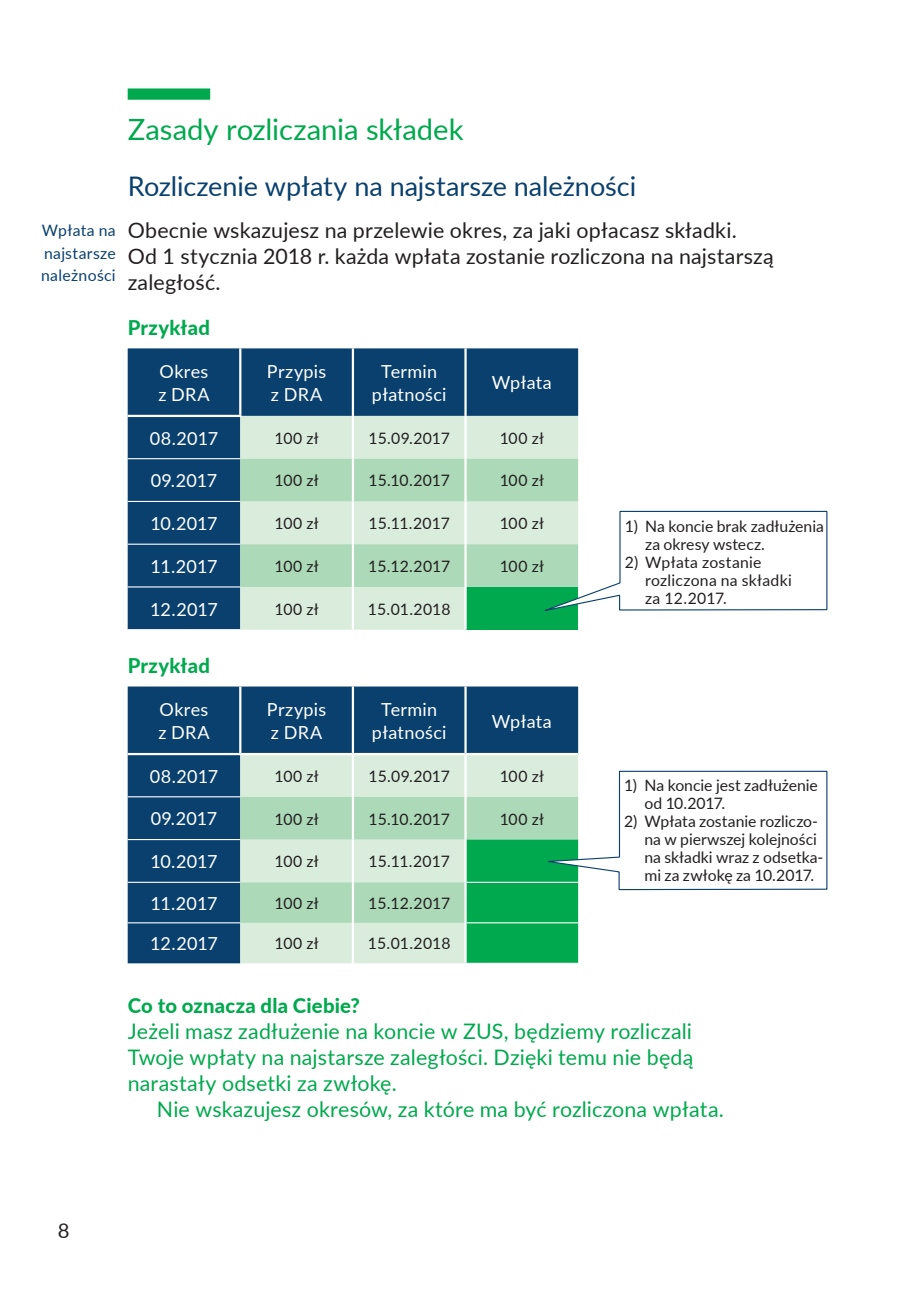
<style>
.page{position:relative;width:913px;height:1295px;background:#fff}
.page>*{position:absolute;margin:0;border:0;box-sizing:border-box;transform-origin:0 0}
.t1{font:29.25px "Lato";letter-spacing:-.005em;color:#00a94e}
.t2{font:27px "Lato";letter-spacing:-.005em;color:#09406e}
.t3{font:21.38px/25.9px "Lato";letter-spacing:.01em;color:#00a94e;text-align:justify}
.t4{font:21.38px/25.9px "Lato";letter-spacing:.005em;color:#231f20}
.t5{font:800 20.25px "Lato";letter-spacing:.01em;color:#00a94e}
.t6{font:20.25px "Lato";color:#231f20}
.t7{font:18px/22.5px "Lato";letter-spacing:.01em;color:#fff}
.t8{font:15.75px/18px "Lato";letter-spacing:.005em;color:#231f20}
.t9{font:15.75px/22.5px "Lato";letter-spacing:.02em;color:#09406e;text-align:justify}
</style>
<div class="page">
<div style="left:128px;top:88px;width:82px;height:12px;background:#00a94e"></div>
<div style="left:128px;top:348px;width:450px;height:281px;background:#09406e"></div>
<div style="left:240px;top:416px;width:338px;height:214px;background:#daeddd"></div>
<div style="left:465px;top:587px;width:113px;height:43px;background:#00a94e"></div>
<hr style="left:239px;top:348px;width:2px;height:67px;background:#fff">
<hr style="left:351px;top:348px;width:3px;height:68px;background:#fff">
<hr style="left:464px;top:348px;width:2px;height:68px;background:#fff">
<hr style="left:128px;top:458px;width:112px;height:1px;background:#fff">
<hr style="left:128px;top:501px;width:112px;height:1px;background:#fff">
<hr style="left:128px;top:544px;width:112px;height:1px;background:#fff">
<hr style="left:128px;top:586px;width:112px;height:1px;background:#fff">
<hr style="left:128px;top:415px;width:113px;height:2px;background:#fff">
<hr style="left:351px;top:416px;width:3px;height:43px;background:#fff">
<hr style="left:464px;top:416px;width:2px;height:43px;background:#fff">
<hr style="left:351px;top:587px;width:3px;height:43px;background:#fff">
<hr style="left:464px;top:587px;width:2px;height:43px;background:#fff">
<div style="left:128px;top:686px;width:450px;height:277px;background:#09406e"></div>
<div style="left:240px;top:755px;width:338px;height:15px;background:#daeddd"></div>
<hr style="left:239px;top:686px;width:2px;height:67px;background:#fff">
<hr style="left:351px;top:686px;width:3px;height:67px;background:#fff">
<hr style="left:464px;top:686px;width:2px;height:67px;background:#fff">
<hr style="left:128px;top:753px;width:112px;height:2px;background:#fff">
<hr style="left:240px;top:753px;width:113px;height:2px;background:#fff">
<hr style="left:353px;top:753px;width:112px;height:2px;background:#fff">
<hr style="left:465px;top:753px;width:113px;height:2px;background:#fff">
<hr style="left:128px;top:796px;width:112px;height:1px;background:#fff">
<hr style="left:128px;top:839px;width:112px;height:1px;background:#fff">
<hr style="left:128px;top:882px;width:112px;height:1px;background:#fff">
<hr style="left:128px;top:922px;width:112px;height:1px;background:#fff">
<hr style="left:351px;top:755px;width:3px;height:42px;background:#fff">
<hr style="left:464px;top:755px;width:2px;height:42px;background:#fff">
<svg style="left:240px;top:459px;width:587px;height:156px"></svg>
<svg style="left:240px;top:770px;width:587px;height:193px"></svg>
<p class="t9" style="left:41px;top:218px;width:76px">Wpłata na najstarsze należności</p>
<h1 class="t1" style="left:128px;top:109px;width:337px">Zasady rozliczania składek</h1>
<h2 class="t2" style="left:128px;top:167px;width:509px">Rozliczenie wpłaty na najstarsze należności</h2>
<h3 class="t4" style="left:128px;top:216px;width:647px">Obecnie wskazujesz na przelewie okres, za jaki opłacasz składki.<br>Od 1 stycznia 2018 r. każda wpłata zostanie rozliczona na najstarszą zaległość.</h3>
<p class="t5" style="left:128px;top:312px;width:84px">Przykład</p>
<p class="t7" style="left:158px;top:360px;width:53px">Okres z DRA</p>
<p class="t7" style="left:267px;top:360px;width:61px">Przypis z DRA</p>
<p class="t7" style="left:372px;top:360px;width:76px;text-align:center">Termin płatności</p>
<p class="t7" style="left:491px;top:371px;width:62px">Wpłata</p>
<p class="t7" style="left:150px;top:426px;width:70px">08.2017</p>
<p class="t8" style="left:274px;top:428px;width:46px">100 zł</p>
<p class="t8" style="left:368px;top:428px;width:83px">15.09.2017</p>
<p class="t8" style="left:499px;top:428px;width:46px">100 zł</p>
<p class="t7" style="left:151px;top:469px;width:68px">09.2017</p>
<p class="t8" style="left:274px;top:471px;width:46px">100 zł</p>
<p class="t8" style="left:368px;top:471px;width:83px">15.10.2017</p>
<p class="t8" style="left:499px;top:471px;width:46px">100 zł</p>
<p class="t7" style="left:150px;top:511px;width:69px">10.2017</p>
<p class="t8" style="left:274px;top:514px;width:46px">100 zł</p>
<p class="t8" style="left:368px;top:514px;width:83px">15.11.2017</p>
<p class="t8" style="left:499px;top:514px;width:46px">100 zł</p>
<p class="t7" style="left:150px;top:554px;width:68px">11.2017</p>
<p class="t8" style="left:274px;top:556px;width:46px">100 zł</p>
<p class="t8" style="left:368px;top:556px;width:83px">15.12.2017</p>
<p class="t8" style="left:499px;top:556px;width:46px">100 zł</p>
<p class="t7" style="left:150px;top:597px;width:69px">12.2017</p>
<p class="t8" style="left:274px;top:599px;width:46px">100 zł</p>
<p class="t8" style="left:368px;top:599px;width:84px">15.01.2018</p>
<p class="t8" style="left:644px;top:516px;width:180px;text-indent:-20px">1) Na koncie brak zadłużenia za okresy wstecz.</p>
<p class="t8" style="left:644px;top:552px;width:148px;text-indent:-20px">2) Wpłata zostanie rozliczona na składki za 12.2017.</p>
<p class="t5" style="left:128px;top:650px;width:84px">Przykład</p>
<p class="t7" style="left:158px;top:698px;width:53px">Okres z DRA</p>
<p class="t7" style="left:267px;top:698px;width:61px">Przypis z DRA</p>
<p class="t7" style="left:372px;top:698px;width:76px;text-align:center">Termin płatności</p>
<p class="t7" style="left:491px;top:709px;width:62px">Wpłata</p>
<p class="t7" style="left:150px;top:764px;width:70px">08.2017</p>
<p class="t8" style="left:274px;top:766px;width:46px">100 zł</p>
<p class="t8" style="left:368px;top:766px;width:83px">15.09.2017</p>
<p class="t8" style="left:499px;top:766px;width:46px">100 zł</p>
<p class="t7" style="left:151px;top:807px;width:68px">09.2017</p>
<p class="t8" style="left:274px;top:809px;width:46px">100 zł</p>
<p class="t8" style="left:368px;top:809px;width:83px">15.10.2017</p>
<p class="t8" style="left:499px;top:809px;width:46px">100 zł</p>
<p class="t7" style="left:150px;top:849px;width:69px">10.2017</p>
<p class="t8" style="left:274px;top:852px;width:46px">100 zł</p>
<p class="t8" style="left:368px;top:852px;width:83px">15.11.2017</p>
<p class="t7" style="left:150px;top:891px;width:68px">11.2017</p>
<p class="t8" style="left:274px;top:893px;width:46px">100 zł</p>
<p class="t8" style="left:368px;top:893px;width:83px">15.12.2017</p>
<p class="t7" style="left:150px;top:932px;width:69px">12.2017</p>
<p class="t8" style="left:274px;top:934px;width:46px">100 zł</p>
<p class="t8" style="left:368px;top:934px;width:84px">15.01.2018</p>
<p class="t8" style="left:644px;top:776px;width:175px;text-indent:-20px">1) Na koncie jest zadłużenie od 10.2017.</p>
<p class="t8" style="left:644px;top:812px;width:180px;text-indent:-20px">2) Wpłata zostanie rozliczo&shy;na w pierwszej kolejności na składki wraz z odsetka&shy;mi za zwłokę za 10.2017.</p>
<p class="t5" style="left:128px;top:991px;width:234px">Co to oznacza dla Ciebie?</p>
<h3 class="t3" style="left:128px;top:1017px;width:567px">Jeżeli masz zadłużenie na koncie w ZUS, będziemy rozliczali Twoje wpłaty na najstarsze zaległości. Dzięki temu nie będą narastały odsetki za zwłokę.</h3>
<h3 class="t3" style="left:157px;top:1095px;width:568px">Nie wskazujesz okresów, za które ma być rozliczona wpłata.</h3>
<p class="t6" style="left:58px;top:1216px;width:13px">8</p>
</div>
